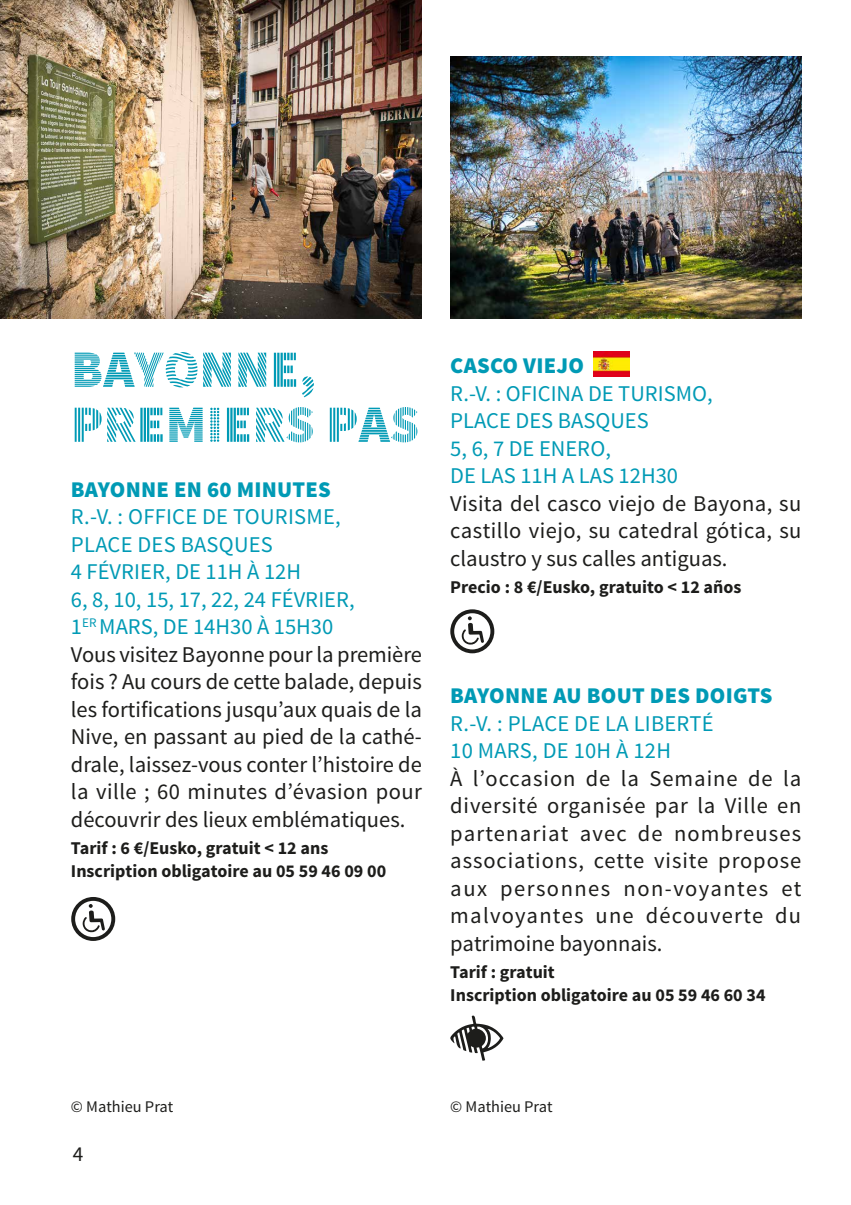
<style>
.page{position:relative;width:851px;height:1205px;background:#fff}
.page>*{position:absolute;margin:0;border:0;box-sizing:border-box;transform-origin:0 0}
.t1{font:52.5px/55px "Source Sans Pro DISPLAY";color:#009ab5}
.t2{font:22.5px/27.5px "Source Sans Pro";letter-spacing:.01em;color:#1d1d1b;text-align:justify}
.t3{font:22.5px/27.5px "Source Sans Pro";color:#009ab5}
.t4{font:900 22.5px "Source Sans Pro";letter-spacing:.01em;color:#009ab5}
.t5{font:21.25px "Source Sans Pro";color:#1d1d1b}
.t6{font:700 18px/22.5px "Source Sans Pro";color:#1d1d1b}
.t7{font:16.25px "Source Sans Pro";color:#1d1d1b}
</style>
<div class="page">
<img style="left:0;top:0;width:422px;height:319px">
<img style="left:450px;top:57px;width:351px;height:262px">
<svg style="left:71px;top:897px;width:44px;height:44px"></svg>
<svg style="left:450px;top:1015px;width:53px;height:45px"></svg>
<svg style="left:450px;top:609px;width:44px;height:44px"></svg>
<img style="left:594px;top:352px;width:35px;height:24px">
<h1 class="t1" style="left:71px;top:343px;width:246px">BAYONNE,<br>PREMIERS</h1>
<h1 class="t1" style="left:326px;top:398px;width:63px">PAS</h1>
<p class="t4" style="left:71px;top:475px;width:55px">BAYONNE</p>
<p class="t4" style="left:174px;top:475px;width:144px">EN 60 MINUTES</p>
<p class="t3" style="left:71px;top:503px;width:217px">R.-V. : Office de tourisme</p>
<p class="t3" style="left:335px;top:503px;width:7px">,</p>
<p class="t3" style="left:71px;top:531px;width:13px">place</p>
<p class="t3" style="left:137px;top:531px;width:13px">des</p>
<p class="t3" style="left:181px;top:531px;width:80px">Basques</p>
<p class="t3" style="left:71px;top:558px;width:51px">4 février</p>
<p class="t3" style="left:71px;top:558px;width:235px;text-indent:94px">, de 11h à 12h<br>6, 8, 10, 15, 17, 22, 24 février</p>
<p class="t3" style="left:349px;top:586px;width:7px">,</p>
<p class="t3" style="left:71px;top:613px;width:42px">1<sup>er</sup> mars</p>
<p class="t3" style="left:153px;top:613px;width:182px">, de 14h30 à 15h30</p>
<p class="t2" style="left:71px;top:641px;width:352px">Vous visitez Bayonne pour la première fois ? Au cours de cette balade, depuis les fortifications jusqu’aux quais de la Nive, en passant au pied de la cathé&shy;drale, laissez-vous conter l’histoire de la ville ; 60 minutes d’évasion pour découvrir des lieux emblématiques.</p>
<p class="t6" style="left:71px;top:838px;width:317px">Tarif : 6 €/Eusko, gratuit &lt; 12 ans<br>Inscription obligatoire au 05 59 46 09 00</p>
<p class="t4" style="left:450px;top:351px;width:41px">CASCO</p>
<p class="t4" style="left:523px;top:351px;width:34px">VIEJO</p>
<p class="t3" style="left:450px;top:380px;width:93px">R.-V. : Oficina</p>
<p class="t3" style="left:588px;top:380px;width:70px">de turismo</p>
<p class="t3" style="left:707px;top:380px;width:7px">,</p>
<p class="t3" style="left:450px;top:407px;width:13px">place</p>
<p class="t3" style="left:515px;top:407px;width:13px">des</p>
<p class="t3" style="left:557px;top:407px;width:79px">Basques</p>
<p class="t3" style="left:450px;top:435px;width:103px">5, 6, 7 de enero</p>
<p class="t3" style="left:605px;top:435px;width:7px">,</p>
<p class="t3" style="left:450px;top:462px;width:43px">de las</p>
<p class="t3" style="left:520px;top:462px;width:71px">11h a las</p>
<p class="t3" style="left:618px;top:462px;width:61px">12h30</p>
<p class="t2" style="left:450px;top:490px;width:352px">Visita del casco viejo de Bayona, su castillo viejo, su catedral gótica, su claustro y sus calles antiguas.</p>
<p class="t6" style="left:450px;top:576px;width:292px">Precio : 8 €/Eusko, gratuito &lt; 12 años</p>
<p class="t4" style="left:450px;top:681px;width:55px">BAYONNE</p>
<p class="t4" style="left:553px;top:681px;width:49px">AU BOU</p>
<p class="t4" style="left:632px;top:681px;width:32px">T DES</p>
<p class="t4" style="left:695px;top:681px;width:76px">DOIGTS</p>
<p class="t3" style="left:450px;top:710px;width:70px">R.-V. : place</p>
<p class="t3" style="left:574px;top:710px;width:83px">de la Liber</p>
<p class="t3" style="left:689px;top:710px;width:26px">té</p>
<p class="t3" style="left:450px;top:737px;width:42px">10 mars</p>
<p class="t3" style="left:532px;top:737px;width:136px">, de 10h à 12h</p>
<p class="t2" style="left:450px;top:765px;width:352px">À l’occasion de la Semaine de la diversité organisée par la Ville en partenariat avec de nombreuses associations, cette visite propose aux personnes non-voyantes et malvoyantes une découverte du patrimoine bayonnais.</p>
<p class="t6" style="left:450px;top:961px;width:317px">Tarif : gratuit<br>Inscription obligatoire au 05 59 46 60 34</p>
<p class="t7" style="left:71px;top:1096px;width:104px">© Mathieu Prat</p>
<p class="t7" style="left:450px;top:1096px;width:104px">© Mathieu Prat</p>
<p class="t5" style="left:73px;top:1140px;width:12px">4</p>
</div>
